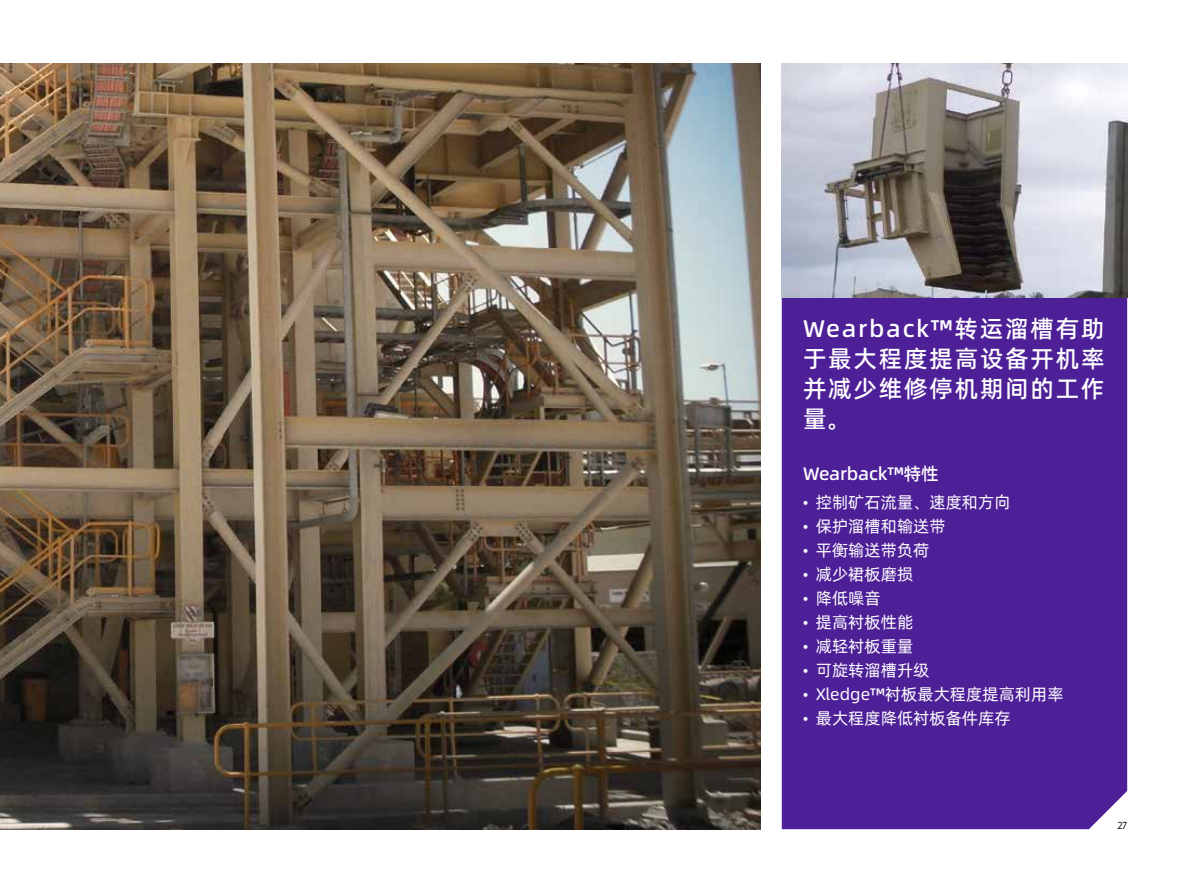
<style>
.page{position:relative;width:1191px;height:893px;background:#fff}
.page>*{position:absolute;margin:0;border:0;box-sizing:border-box;transform-origin:0 0}
.t1{font:24px/30px "Alibaba Pu Hui Ti 2 65 Medium";letter-spacing:.07em;color:#fff;text-align:justify}
.t2{font:18px "Alibaba Pu Hui Ti 2 65 Medium";letter-spacing:-.01em;color:#fff}
.t3{font:16.5px "Alibaba Pu Hui Ti 2 55 Regular";color:#fff}
.t4{font:300 10.5px "GT Eesti Pro Text";color:#000}
</style>
<div class="page">
<img style="left:0;top:64px;width:760px;height:765px">
<div style="left:781px;top:298px;width:346px;height:531px;background:#4e2098"></div>
<img style="left:781px;top:64px;width:346px;height:234px">
<h1 class="t1" style="left:803px;top:312px;width:303px">Wearback™转运溜槽有助于最大程度提高设备开机率并减少维修停机期间的工作量。</h1>
<p class="t2" style="left:803px;top:460px;width:137px">Wearback™特性</p>
<p class="t3" style="left:803px;top:490px;width:209px">• 控制矿石流量、速度和方向</p>
<p class="t3" style="left:803px;top:514px;width:144px">• 保护溜槽和输送带</p>
<p class="t3" style="left:803px;top:538px;width:128px">• 平衡输送带负荷</p>
<p class="t3" style="left:803px;top:562px;width:112px">• 减少裙板磨损</p>
<p class="t3" style="left:803px;top:586px;width:79px">• 降低噪音</p>
<p class="t3" style="left:803px;top:610px;width:112px">• 提高衬板性能</p>
<p class="t3" style="left:803px;top:634px;width:112px">• 减轻衬板重量</p>
<p class="t3" style="left:803px;top:658px;width:128px">• 可旋转溜槽升级</p>
<p class="t3" style="left:803px;top:682px;width:262px">• Xledge™衬板最大程度提高利用率</p>
<p class="t3" style="left:803px;top:706px;width:209px">• 最大程度降低衬板备件库存</p>
<p class="t4" style="left:1117px;top:820px;width:11px">27</p>
</div>
